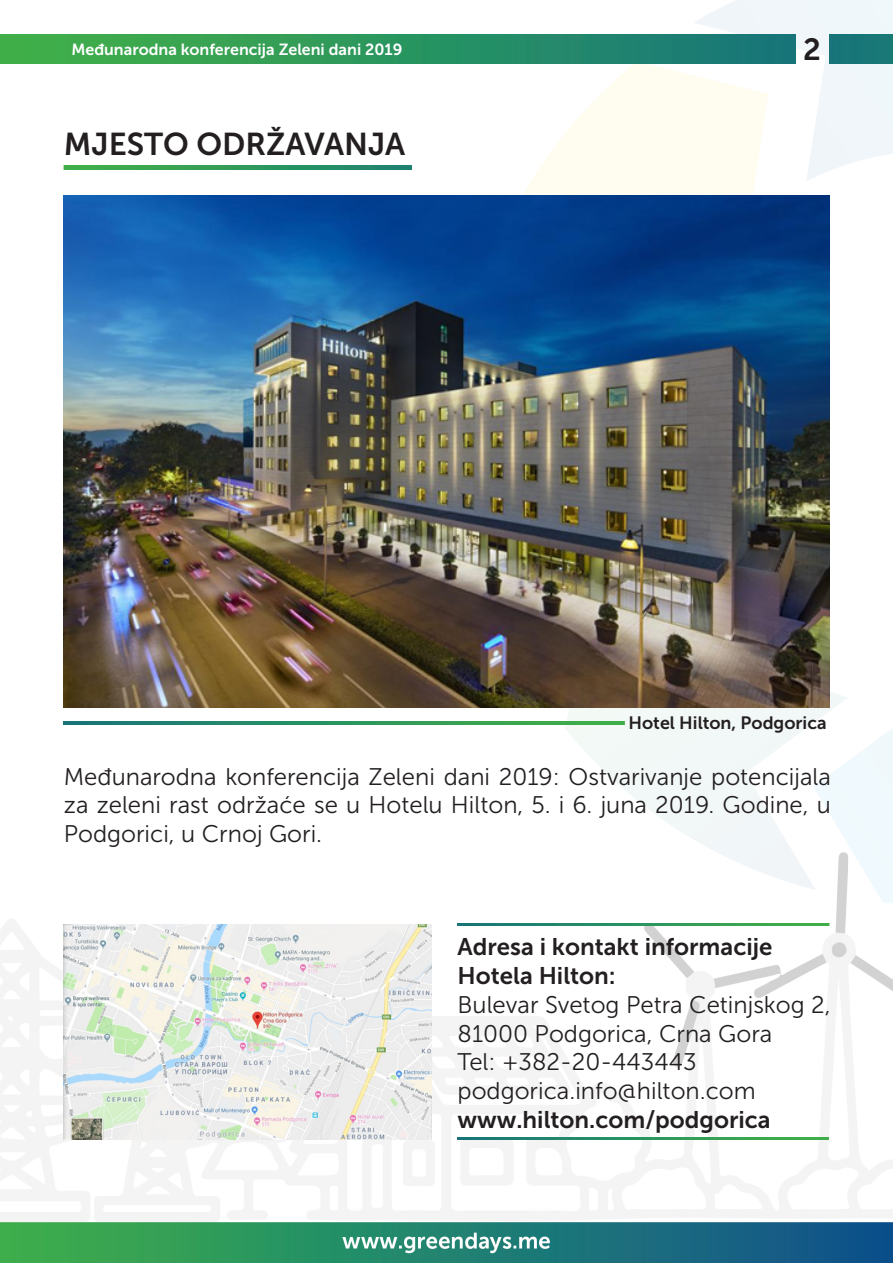
<style>
.page{position:relative;width:893px;height:1263px;background:#fff}
.page>*{position:absolute;margin:0;border:0;box-sizing:border-box;transform-origin:0 0}
.Naslovi{font:31.5px "Museo Sans 700";color:#231f20}
.t1{font:30.6px "Museo Sans 700";color:#231f20}
.Naslovi-2{font:24px/28.8px "Museo Sans 300";color:#231f20;text-align:justify}
.Naslovi-3{font:24px "Museo Sans 700";color:#231f20}
.Naslovi-4{font:17.85px "Museo Sans 700";color:#231f20}
.t2{font:16.05px "Museo Sans 700";color:#fff}
</style>
<div class="page">
<img style="left:0;top:0;width:893px;height:1263px">
<img style="left:0;top:34px;width:796px;height:30px">
<div style="left:829px;top:34px;width:64px;height:30px;background:#187677"></div>
<img style="left:458px;top:924px;width:371px;height:1px">
<img style="left:64px;top:721px;width:561px;height:3px">
<img style="left:458px;top:1137px;width:371px;height:2px">
<img style="left:64px;top:195px;width:765px;height:513px">
<img style="left:64px;top:165px;width:348px;height:4px">
<img style="left:64px;top:925px;width:368px;height:214px">
<p class="t2" style="left:71px;top:41px;width:333px">Međunarodna konferencija Zeleni dani 2019</p>
<p class="t1" style="left:803px;top:32px;width:19px">2</p>
<p class="Naslovi" style="left:64px;top:127px;width:343px">MJESTO ODRŽAVANJA</p>
<p class="Naslovi-4" style="left:628px;top:712px;width:200px">Hotel Hilton, Podgorica</p>
<p class="Naslovi-2" style="left:64px;top:762px;width:769px">Međunarodna konferencija Zeleni dani 2019: Ostvarivanje potencijala za zeleni rast održaće se u Hotelu Hilton, 5. i 6. juna 2019. Godine, u Podgorici, u Crnoj Gori.</p>
<p class="Naslovi-3" style="left:458px;top:933px;width:316px">Adresa i kontakt informacije</p>
<p class="Naslovi-3" style="left:458px;top:962px;width:160px">Hotela Hilton:</p>
<p class="Naslovi-2" style="left:458px;top:990px;width:375px">Bulevar Svetog Petra Cetinjskog 2,</p>
<p class="Naslovi-2" style="left:458px;top:1019px;width:316px">81000 Podgorica, Crna Gora</p>
<p class="Naslovi-2" style="left:458px;top:1048px;width:240px">Tel: +382-20-443443</p>
<p class="Naslovi-2" style="left:458px;top:1077px;width:300px">podgorica.info@hilton.com</p>
<p class="Naslovi-3" style="left:458px;top:1106px;width:315px">www.hilton.com/podgorica</p>
</div>
